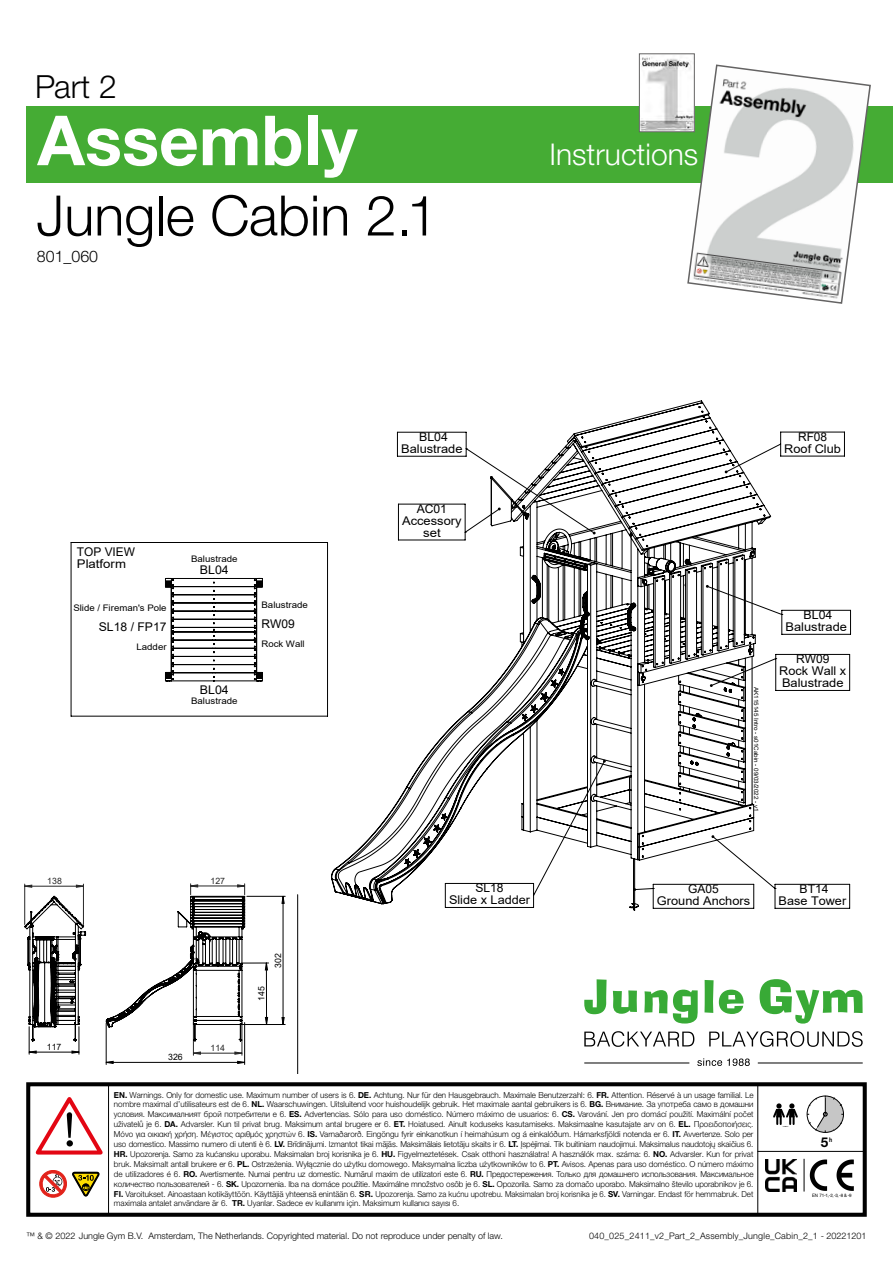
<style>
.page{position:relative;width:893px;height:1263px;background:#fff}
.page>*{position:absolute;margin:0;border:0;box-sizing:border-box;transform-origin:0 0}
.t1{font:700 69.15px "Helvetica Neue LTW1 G";color:#fff}
.t2{font:300 55.8px "Helvetica Neue LTW1 G";color:#000}
.t3{font:300 31.95px "Helvetica Neue LTW1 G";color:#000}
.t4{font:300 30px "Helvetica Neue LTW1 G";color:#fff}
.t5{font:300 15.9px "Helvetica Neue LTW1 G";color:#000}
.t6{font:13.5px/13.5px "Arial";color:#000;text-align:center}
.t7{font:700 13.5px "Helvetica Neue LTW1 G";color:#000}
.t8{font:700 13.05px "Helvetica Neue LTW1 G";color:#000}
.t9{font:12px/12px "Arial";color:#000;text-align:center}
.t10{font:300 9px "Helvetica Neue LTW1 G";color:#000}
.t11{font:300 9px "Helvetica Neue LTW1 G";letter-spacing:.02em;color:#000}
.t12{font:9px "Arial";color:#000;scale:1.08 1}
.t13{font:9px "Arial";color:#000;scale:1.07 1}
.t14{font:8.7px "Arial";color:#000}
.t15{font:8.7px "Arial";color:#272727}
.t16{font:300 8.25px/9.9px "Helvetica Neue LTW1 G";color:#000;text-align:justify}
.t17{font:700 6.45px "Helvetica Neue LTW1 G";color:#000;scale:.8 1}
.t18{font:700 6.3px "Helvetica Neue LTW1 G";color:#000;scale:.8 1}
.t19{font:6px "Arial";color:#000;scale:1.05 1}
.t20{font:4.65px "Helvetica Neue";color:#000}
.s1{font-weight:700}
</style>
<div class="page">
<div style="left:26px;top:106px;width:867px;height:77px;background:#45ac34"></div>
<img style="left:641px;top:57px;width:49px;height:73px">
<div style="left:639px;top:54px;width:55px;height:78px;border:1px solid #646363"></div>
<svg style="left:686px;top:64px;width:185px;height:240px"></svg>
<div style="left:26px;top:1082px;width:841px;height:135px;border:4px solid #000"></div>
<hr style="left:757px;top:1084px;width:1px;height:130px;background:#000">
<hr style="left:757px;top:1151px;width:107px;height:1px;background:#000">
<hr style="left:108px;top:1084px;width:1px;height:130px;background:#000">
<svg style="left:39px;top:1170px;width:60px;height:28px"></svg>
<svg style="left:773px;top:1103px;width:25px;height:24px"></svg>
<div style="left:807px;top:1096px;width:37px;height:36px;border:1px solid #000;border-radius:50%"></div>
<svg style="left:807px;top:1096px;width:36px;height:37px"></svg>
<svg style="left:771px;top:432px;width:80px;height:477px"></svg>
<hr style="left:71px;top:542px;width:257px;height:1px;background:#000">
<hr style="left:71px;top:542px;width:1px;height:174px;background:#000">
<hr style="left:71px;top:716px;width:257px;height:1px;background:#000">
<hr style="left:327px;top:542px;width:1px;height:174px;background:#000">
<svg style="left:331px;top:400px;width:440px;height:511px"></svg>
<svg style="left:165px;top:578px;width:98px;height:103px"></svg>
<hr style="left:396px;top:1023px;width:1px;height:41px;background:#000">
<hr style="left:533px;top:1024px;width:1px;height:40px;background:#000">
<svg style="left:482px;top:883px;width:2px;height:13px"></svg>
<hr style="left:322px;top:883px;width:1px;height:41px;background:#000">
<hr style="left:380px;top:883px;width:1px;height:41px;background:#000">
<svg style="left:533px;top:883px;width:4px;height:15px"></svg>
<hr style="left:581px;top:898px;width:1px;height:126px;background:#000">
<hr style="left:557px;top:963px;width:1px;height:61px;background:#000">
<hr style="left:222px;top:1262px;width:54px;height:1px;background:#272727">
<hr style="left:23px;top:1262px;width:70px;height:1px;background:#272727">
<hr style="left:106px;top:1262px;width:87px;height:1px;background:#272727">
<svg style="left:182px;top:1262px;width:61px;height:1px"></svg>
<hr style="left:193px;top:1262px;width:49px;height:1px;background:#272727">
<hr style="left:191px;top:1157px;width:54px;height:1px;background:#272727">
<hr style="left:23px;top:1157px;width:64px;height:1px;background:#272727">
<svg style="left:24px;top:884px;width:275px;height:190px"></svg>
<hr style="left:804px;top:1159px;width:1px;height:32px;background:#000">
<svg style="left:810px;top:1159px;width:17px;height:32px"></svg>
<svg style="left:836px;top:1159px;width:18px;height:32px"></svg>
<img style="left:765px;top:1159px;width:32px;height:32px">
<hr style="left:584px;top:1063px;width:105px;height:1px;background:#000">
<hr style="left:758px;top:1063px;width:105px;height:1px;background:#000">
<svg style="left:584px;top:979px;width:23px;height:35px"></svg>
<svg style="left:613px;top:990px;width:24px;height:24px"></svg>
<svg style="left:644px;top:989px;width:54px;height:34px"></svg>
<svg style="left:704px;top:980px;width:40px;height:34px"></svg>
<svg style="left:760px;top:979px;width:103px;height:44px"></svg>
<svg style="left:697px;top:1058px;width:53px;height:8px"></svg>
<svg style="left:584px;top:1031px;width:279px;height:16px"></svg>
<svg style="left:35px;top:1097px;width:68px;height:58px"></svg>
<p class="t3" style="left:35px;top:67px;width:83px">Part 2</p>
<p class="t1" style="left:37px;top:98px;width:322px">Assembly</p>
<p class="t2" style="left:36px;top:182px;width:403px">Jungle Cabin 2.1</p>
<p class="t5" style="left:37px;top:247px;width:63px">801_060</p>
<p class="t4" style="left:549px;top:136px;width:150px">Instructions</p>
<p class="t9" style="left:77px;top:546px;width:60px;text-align:left">TOP VIEW<br>Platform</p>
<p class="t13" style="left:73px;top:602px;width:89px">Slide / Fireman's Pole</p>
<p class="t9" style="left:99px;top:621px;width:69px">SL18 / FP17</p>
<p class="t12" style="left:136px;top:641px;width:29px">Ladder</p>
<p class="t12" style="left:191px;top:553px;width:45px">Balustrade</p>
<p class="t9" style="left:200px;top:563px;width:30px">BL04</p>
<p class="t9" style="left:200px;top:684px;width:30px">BL04</p>
<p class="t12" style="left:191px;top:694px;width:45px">Balustrade</p>
<p class="t12" style="left:261px;top:598px;width:45px">Balustrade</p>
<p class="t9" style="left:261px;top:618px;width:35px">RW09</p>
<p class="t13" style="left:261px;top:637px;width:42px">Rock Wall</p>
<p class="t9" style="left:401px;top:430px;width:63px">BL04<br>Balustrade</p>
<p class="t9" style="left:402px;top:502px;width:61px">AC01<br>Accessory set</p>
<p class="t9" style="left:784px;top:430px;width:58px">RF08<br>Roof Club</p>
<p class="t19" style="left:760px;top:687px;width:120px;rotate:90deg">AK115145 Intro - s01Cabin - 09/03/2022 - v1</p>
<p class="t9" style="left:785px;top:608px;width:63px">BL04<br>Balustrade</p>
<p class="t9" style="left:779px;top:653px;width:68px">RW09<br>Rock Wall x<br>Balustrade</p>
<p class="t15" style="left:47px;top:875px;width:16px">138</p>
<p class="t14" style="left:47px;top:1041px;width:16px">117</p>
<p class="t15" style="left:211px;top:875px;width:16px">127</p>
<p class="t14" style="left:168px;top:1051px;width:16px">326</p>
<p class="t15" style="left:211px;top:1042px;width:16px">114</p>
<p class="t14" style="left:255px;top:1001px;width:16px;rotate:-90deg">145</p>
<p class="t14" style="left:272px;top:968px;width:16px;rotate:-90deg">302</p>
<p class="t9" style="left:449px;top:882px;width:83px">SL18<br>Slide x Ladder</p>
<p class="t9" style="left:657px;top:883px;width:95px">GA05<br>Ground Anchors</p>
<p class="t6" style="left:111px;top:1085px;width:65px">CABIN 2.1<br>701_062</p>
<p class="t6" style="left:416px;top:1085px;width:71px">LODGE 2.1<br>701_042</p>
<p class="t16" style="left:114px;top:1090px;width:641px"><span class="s1">EN.</span> Warnings. Only for domestic use. Maximum number of users is 6. <span class="s1">DE.</span> Achtung. Nur für den Hausgebrauch. Maximale Benutzerzahl: 6. <span class="s1">FR.</span> Attention. Réservé à un usage familial. Le nombre maximal d’utilisateurs est de 6. <span class="s1">NL.</span> Waarschuwingen. Uitsluitend voor huishoudelijk gebruik. Het maximale aantal gebruikers is 6. <span class="s1">BG.</span> Внимание. За употреба само в домашни условия. Максималният брой потребители е 6. <span class="s1">ES.</span> Advertencias. Sólo para uso doméstico. Número máximo de usuarios: 6. <span class="s1">CS.</span> Varování. Jen pro domácí použití. Maximální počet uživatelů je 6. <span class="s1">DA.</span> Advarsler. Kun til privat brug. Maksimum antal brugere er 6. <span class="s1">ET.</span> Hoiatused. Ainult koduseks kasutamiseks. Maksimaalne kasutajate arv on 6. <span class="s1">EL.</span> Προειδοποιήσεις.<br>Μόνο για οικιακή χρήση. Μέγιστος αριθμός χρηστών 6. <span class="s1">IS.</span> Varnaðarorð. Eingöngu fyrir einkanotkun í heimahúsum og á einkalóðum. Hámarksfjöldi notenda er 6. <span class="s1">IT.</span> Avvertenze. Solo per uso domestico. Massimo numero di utenti è 6. <span class="s1">LV.</span> Brīdinājumi. Izmantot tikai mājās. Maksimālais lietotāju skaits ir 6. <span class="s1">LT.</span> Įspėjimai. Tik buitiniam naudojimui. Maksimalus naudotojų skaičius 6.<br><span class="s1">HR.</span> Upozorenja. Samo za kućansku uporabu. Maksimalan broj korisnika je 6. <span class="s1">HU.</span> Figyelmeztetések. Csak otthoni használatra! A használók max. száma: 6. <span class="s1">NO.</span> Advarsler. Kun for privat bruk. Maksimalt antall brukere er 6. <span class="s1">PL.</span> Ostrzeżenia. Wyłącznie do użytku domowego. Maksymalna liczba użytkowników to 6. <span class="s1">PT.</span> Avisos. Apenas para uso doméstico. O número máximo de utilizadores é 6. <span class="s1">RO.</span> Avertismente. Numai pentru uz domestic. Numărul maxim de utilizatori este 6. <span class="s1">RU.</span> Предостережения. Только для домашнего использования. Максимальное количество пользователей - 6. <span class="s1">SK.</span> Upozornenia. Iba na domáce použitie. Maximálne množstvo osôb je 6. <span class="s1">SL.</span> Opozorila. Samo za domačo uporabo. Maksimalno število uporabnikov je 6.<br><span class="s1">FI.</span> Varoitukset. Ainoastaan kotikäyttöön. Käyttäjiä yhteensä enintään 6. <span class="s1">SR.</span> Upozorenja. Samo za kućnu upotrebu. Maksimalan broj korisnika je 6. <span class="s1">SV.</span> Varningar. Endast för hemmabruk. Det maximala antalet användare är 6. <span class="s1">TR.</span> Uyarılar. Sadece ev kullanımı için. Maksimum kullanıcı sayısı 6.</p>
<p class="t15" style="left:208px;top:1146px;width:16px">127</p>
<p class="t9" style="left:779px;top:883px;width:69px">BT14<br>Base Tower</p>
<p class="t18" style="left:829px;top:1134px;width:5px">h</p>
<p class="t8" style="left:821px;top:1132px;width:9px">7</p>
<p class="t17" style="left:829px;top:1135px;width:5px">h</p>
<p class="t7" style="left:821px;top:1134px;width:9px">5</p>
<p class="t20" style="left:812px;top:1192px;width:41px">EN 71-1,-2, -3, -8 &amp; -9</p>
<p class="t10" style="left:26px;top:1230px;width:478px">™ &amp; © 2022 Jungle Gym B.V. Amsterdam, The Netherlands. Copyrighted material. Do not reproduce under penalty of law.</p>
<p class="t11" style="left:589px;top:1230px;width:279px">040_025_2411_v2_Part_2_Assembly_Jungle_Cabin_2_1 - 20221201</p>
</div>
